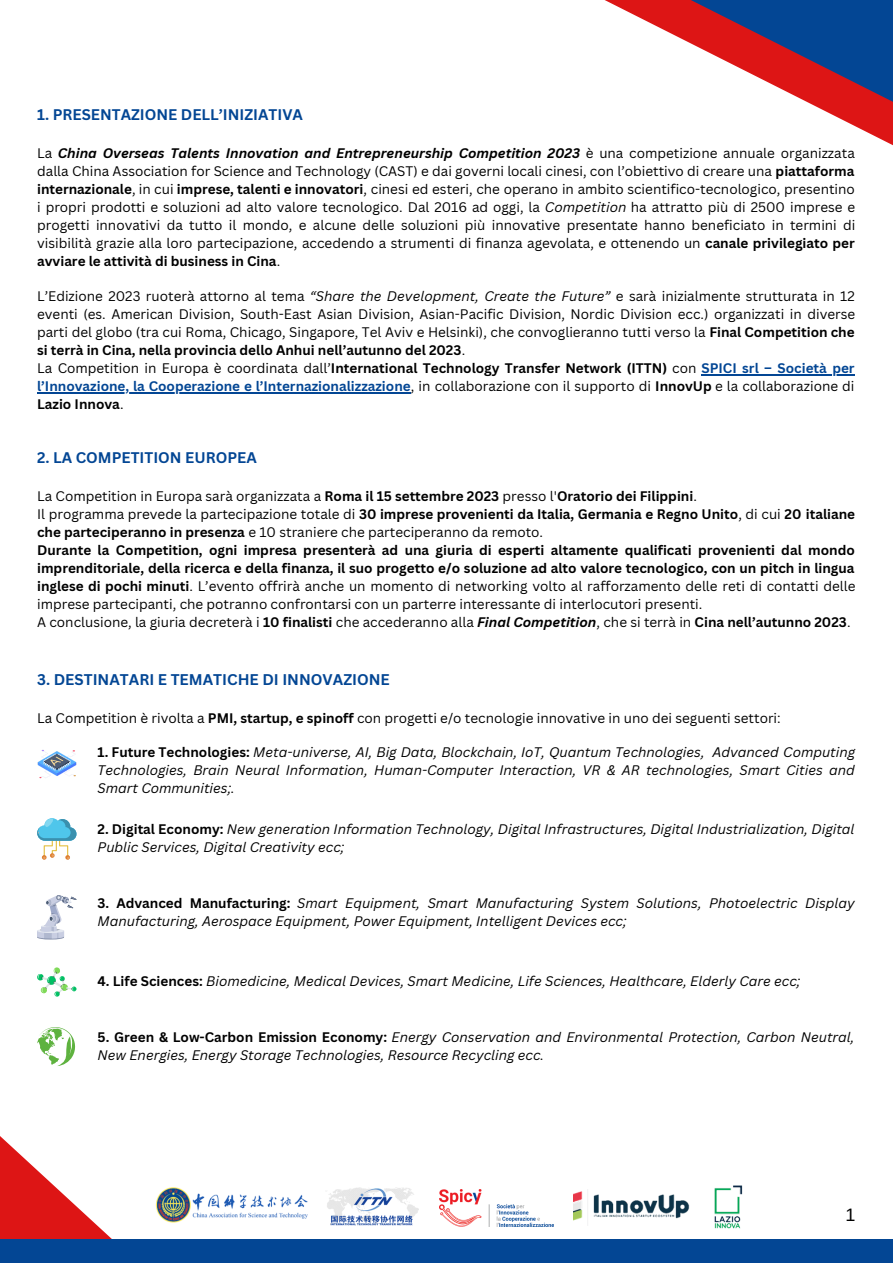
<style>
.page{position:relative;width:893px;height:1264px;background:#fff}
.page>*{position:absolute;margin:0;border:0;box-sizing:border-box;transform-origin:0 0}
.t1{font:18px "Arimo";color:#000}
.t2{font:700 15px "Canva Sans";color:#034694}
.t3{font:13.5px/18px "Canva Sans";color:#000;text-align:justify}
.t4{font:italic 13.5px/18px "Canva Sans";color:#000}
.t5{font:700 13.5px/18px "Canva Sans";color:#000;text-align:justify}
.s1{font-weight:700;font-style:italic}
.s2{font-weight:700}
.s3{font-style:italic}
.s4{font-weight:700;color:#034694}
.s5{font-weight:400}
.s6{font-weight:700;font-style:normal}
</style>
<div class="page">
<svg style="left:605px;top:0;width:287px;height:145px"></svg>
<svg style="left:0;top:1136px;width:112px;height:103px"></svg>
<div style="left:0;top:1239px;width:892px;height:23px;background:#034694"></div>
<img style="left:155px;top:1187px;width:153px;height:36px">
<img style="left:327px;top:1187px;width:91px;height:39px">
<img style="left:439px;top:1189px;width:114px;height:37px">
<img style="left:573px;top:1189px;width:117px;height:35px">
<img style="left:714px;top:1185px;width:28px;height:44px">
<hr style="left:701px;top:374px;width:153px;height:2px;background:#034694">
<hr style="left:37px;top:392px;width:374px;height:2px;background:#034694">
<img style="left:37px;top:749px;width:39px;height:30px">
<svg style="left:37px;top:818px;width:39px;height:41px"></svg>
<svg style="left:37px;top:895px;width:39px;height:44px"></svg>
<svg style="left:37px;top:967px;width:39px;height:29px"></svg>
<svg style="left:37px;top:1027px;width:39px;height:39px"></svg>
<p class="t2" style="left:37px;top:104px;width:267px">1. PRESENTAZIONE DELL’INIZIATIVA</p>
<p class="t3" style="left:37px;top:143px;width:819px">La <span class="s1">China Overseas Talents Innovation and Entrepreneurship Competition 2023</span> è una competizione annuale organizzata dalla China Association for Science and Technology (CAST) e dai governi locali cinesi, con l’obiettivo di creare una <span class="s2">piattaforma internazionale</span>, in cui <span class="s2">imprese, talenti e innovatori</span>, cinesi ed esteri, che operano in ambito scientifico-tecnologico, presentino i propri prodotti e soluzioni ad alto valore tecnologico. Dal 2016 ad oggi, la <span class="s3">Competition</span> ha attratto più di 2500 imprese e progetti innovativi da tutto il mondo, e alcune delle soluzioni più innovative presentate hanno beneficiato in termini di visibilità grazie alla loro partecipazione, accedendo a strumenti di finanza agevolata, e ottenendo un <span class="s2">canale privilegiato per avviare le attività di business in Cina</span>.</p>
<p class="t3" style="left:37px;top:287px;width:819px">L’Edizione 2023 ruoterà attorno al tema <span class="s3">“Share the Development, Create the Future”</span> e sarà inizialmente strutturata in 12 eventi (es. American Division, South-East Asian Division, Asian-Pacific Division, Nordic Division ecc.) organizzati in diverse parti del globo (tra cui Roma, Chicago, Singapore, Tel Aviv e Helsinki), che convoglieranno tutti verso la <span class="s2">Final Competition che si terrà in Cina, nella provincia dello Anhui nell’autunno del 2023</span>.</p>
<p class="t3" style="left:37px;top:359px;width:818px">La Competition in Europa è coordinata dall’<span class="s2">International Technology Transfer Network (ITTN)</span> con <span class="s4">SPICI srl – Società per l’Innovazione, la Cooperazione e l’Internazionalizzazione</span>, in collaborazione con il supporto di <span class="s2">InnovUp</span> e la collaborazione di <span class="s2">Lazio Innova</span>.</p>
<p class="t2" style="left:37px;top:447px;width:221px">2. LA COMPETITION EUROPEA</p>
<p class="t3" style="left:37px;top:487px;width:661px">La Competition in Europa sarà organizzata a <span class="s2">Roma il 15 settembre 2023</span> presso l'<span class="s2">Oratorio dei Filippini</span>.</p>
<p class="t3" style="left:37px;top:505px;width:819px">Il programma prevede la partecipazione totale di <span class="s2">30 imprese provenienti da Italia, Germania e Regno Unito</span>, di cui <span class="s2">20 italiane che parteciperanno in presenza</span> e 10 straniere che parteciperanno da remoto.</p>
<p class="t5" style="left:37px;top:541px;width:819px">Durante la Competition, ogni impresa presenterà ad una giuria di esperti altamente qualificati provenienti dal mondo imprenditoriale, della ricerca e della finanza, il suo progetto e/o soluzione ad alto valore tecnologico, con un pitch in lingua inglese di pochi minuti<span class="s5">. L’evento offrirà anche un momento di networking volto al rafforzamento delle reti di contatti delle imprese partecipanti, che potranno confrontarsi con un parterre interessante di interlocutori presenti.</span></p>
<p class="t3" style="left:37px;top:613px;width:814px">A conclusione, la giuria decreterà i <span class="s2">10 finalisti</span> che accederanno alla <span class="s1">Final Competition</span>, che si terrà in <span class="s2">Cina nell’autunno 2023</span>.</p>
<p class="t2" style="left:37px;top:669px;width:354px">3. DESTINATARI E TEMATICHE DI INNOVAZIONE</p>
<p class="t3" style="left:37px;top:709px;width:745px">La Competition è rivolta a <span class="s2">PMI, startup, e spinoff</span> con progetti e/o tecnologie innovative in uno dei seguenti settori:</p>
<p class="t4" style="left:98px;top:742px;width:759px;text-align:justify"><span class="s6">1. Future Technologies:</span> Meta-universe, AI, Big Data, Blockchain, IoT, Quantum Technologies, Advanced Computing Technologies, Brain Neural Information, Human-Computer Interaction, VR &amp; AR technologies, Smart Cities and Smart Communities;.</p>
<p class="t4" style="left:98px;top:820px;width:758px"><span class="s6">2. Digital Economy:</span> New generation Information Technology, Digital Infrastructures, Digital Industrialization, Digital<br>Public Services, Digital Creativity ecc;</p>
<p class="t4" style="left:98px;top:894px;width:758px"><span class="s6">3. Advanced Manufacturing:</span> Smart Equipment, Smart Manufacturing System Solutions, Photoelectric Display<br>Manufacturing, Aerospace Equipment, Power Equipment, Intelligent Devices ecc;</p>
<p class="t4" style="left:98px;top:972px;width:704px"><span class="s6">4. Life Sciences:</span> Biomedicine, Medical Devices, Smart Medicine, Life Sciences, Healthcare, Elderly Care ecc;</p>
<p class="t4" style="left:98px;top:1027px;width:758px"><span class="s6">5. Green &amp; Low-Carbon Emission Economy:</span> Energy Conservation and Environmental Protection, Carbon Neutral,<br>New Energies, Energy Storage Technologies, Resource Recycling ecc.</p>
<p class="t1" style="left:845px;top:1204px;width:11px">1</p>
</div>
